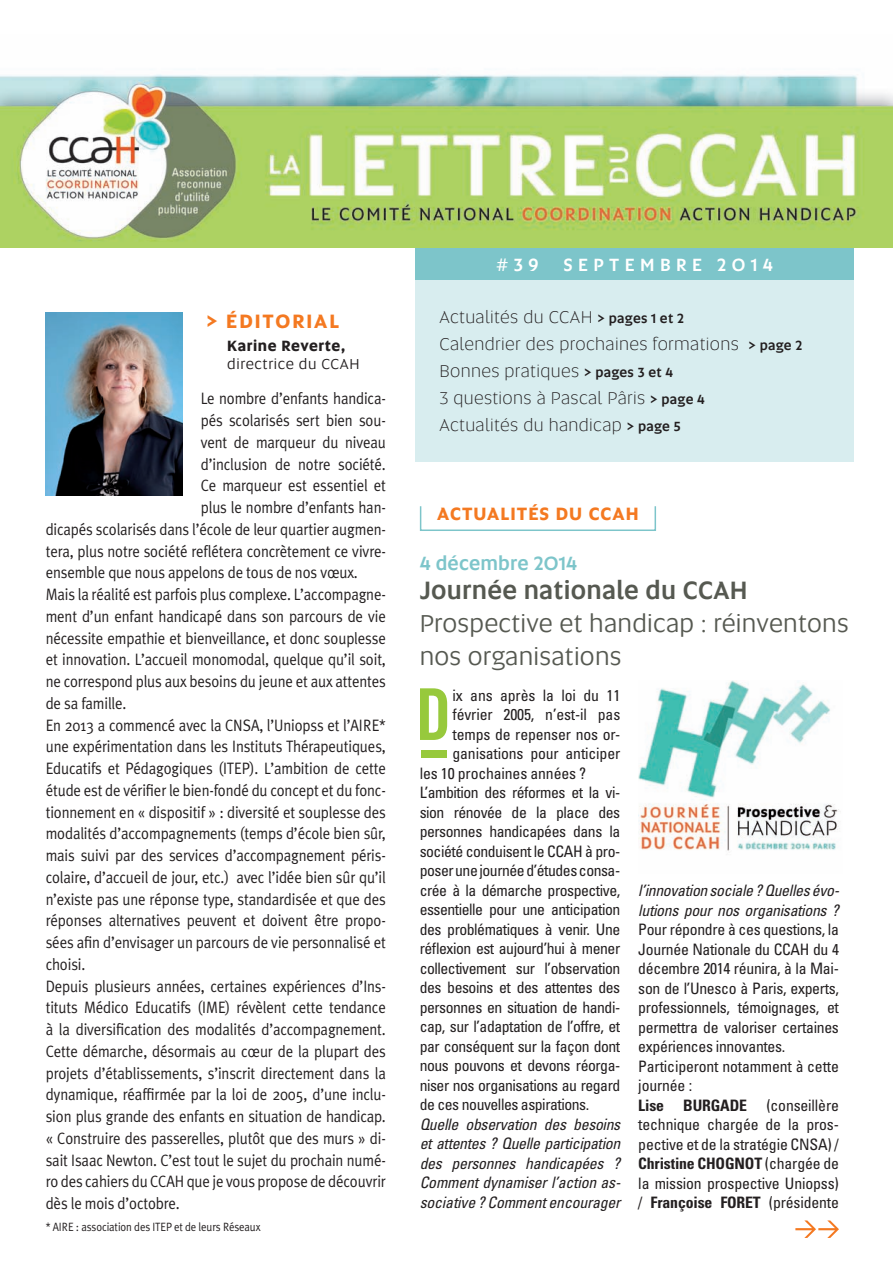
<style>
.page{position:relative;width:893px;height:1263px;background:#fff}
.page>*{position:absolute;margin:0;border:0;box-sizing:border-box;transform-origin:0 0}
.t1{font:25.5px/33px "Altis";letter-spacing:.01em;color:#565951}
.t2{font:500 19.5px "Altis";letter-spacing:.01em;color:#7dc5ca}
.t3{font:700 19.5px "Altis";letter-spacing:.1em;color:#f47921}
.t4{font:300 18px "Altis";letter-spacing:.02em;color:#231f20}
.t5{font:500 18px "Altis";letter-spacing:.3em;color:#fff}
.t6{font:700 18px "Altis";letter-spacing:.06em;color:#f47921}
.t7{font:16.5px/21.8px "Meta Plus Normal";letter-spacing:-.01em;color:#231f20;text-align:justify;scale:.9 1}
.t8{font:condensed 15.75px/19.5px "Univers";letter-spacing:-.01em;color:#231f20;text-align:justify}
.t9{font:italic condensed 15.75px/19.5px "Univers";letter-spacing:-.01em;color:#231f20;text-align:justify}
.t10{font:15px "Altis";letter-spacing:.04em;color:#231f20}
.t11{font:700 15px "Altis";letter-spacing:.04em;color:#231f20}
.t12{font:12px "Meta Plus Normal";letter-spacing:-.01em;color:#231f20;scale:.9 1}
.s1{font-weight:500;font-size:13.5px}
.s2{font-weight:500}
.s3{font-style:italic}
.s4{font-weight:700}
</style>
<div class="page">
<div style="left:415px;top:232px;width:439px;height:47px;background:#7dc5ca"></div>
<div style="left:415px;top:279px;width:439px;height:183px;background:#d8edef"></div>
<img style="left:46px;top:313px;width:137px;height:182px">
<div style="left:420px;top:505px;width:236px;height:26px;border:2px solid #7dc5ca"></div>
<img style="left:0;top:74px;width:893px;height:174px">
<svg style="left:420px;top:688px;width:27px;height:52px"></svg>
<div style="left:421px;top:750px;width:25px;height:8px;background:#97c93c"></div>
<img style="left:638px;top:680px;width:202px;height:171px">
<svg style="left:795px;top:1220px;width:44px;height:18px"></svg>
<p class="t3" style="left:207px;top:306px;width:134px">&gt; ÉDITORIAL</p>
<p class="t11" style="left:227px;top:334px;width:119px">Karine Reverte,</p>
<p class="t10" style="left:227px;top:353px;width:134px">directrice du CCAH</p>
<p class="t7" style="left:201px;top:387px;width:207px">Le nombre d’enfants handica-</p>
<p class="t7" style="left:201px;top:409px;width:207px">pés scolarisés sert bien sou-</p>
<p class="t7" style="left:201px;top:431px;width:207px">vent de marqueur du niveau</p>
<p class="t7" style="left:201px;top:453px;width:207px">d’inclusion de notre société.</p>
<p class="t7" style="left:201px;top:474px;width:207px">Ce marqueur est essentiel et</p>
<p class="t7" style="left:201px;top:496px;width:207px">plus le nombre d’enfants han-</p>
<p class="t7" style="left:46px;top:518px;width:379px">dicapés scolarisés dans l’école de leur quartier augmen-</p>
<p class="t7" style="left:46px;top:540px;width:379px">tera, plus notre société reflétera concrètement ce vivre-</p>
<p class="t7" style="left:46px;top:561px;width:348px">ensemble que nous appelons de tous de nos vœux.</p>
<p class="t7" style="left:46px;top:583px;width:380px">Mais la réalité est parfois plus complexe. L’accompagne&shy;ment d’un enfant handicapé dans son parcours de vie nécessite empathie et bienveillance, et donc souplesse et innovation. L’accueil monomodal, quelque qu’il soit, ne correspond plus aux besoins du jeune et aux attentes de sa famille.</p>
<p class="t7" style="left:46px;top:714px;width:380px">En 2013 a commencé avec la CNSA, l’Uniopss et l’AIRE* une expérimentation dans les Instituts Thérapeutiques, Educatifs et Pédagogiques (ITEP). L’ambition de cette étude est de vérifier le bien-fondé du concept et du fonc&shy;tionnement en « dispositif » : diversité et souplesse des modalités d’accompagnements (temps d’école bien sûr, mais suivi par des services d’accompagnement péris&shy;colaire, d’accueil de jour, etc.) avec l’idée bien sûr qu’il n’existe pas une réponse type, standardisée et que des réponses alternatives peuvent et doivent être propo&shy;sées afin d’envisager un parcours de vie personnalisé et choisi.</p>
<p class="t7" style="left:46px;top:975px;width:379px">Depuis plusieurs années, certaines expériences d’Ins&shy;tituts Médico Educatifs (IME) révèlent cette tendance à la diversification des modalités d’accompagnement.<br>Cette démarche, désormais au cœur de la plupart des projets d’établissements, s’inscrit directement dans la dynamique, réaffirmée par la loi de 2005, d’une inclu&shy;sion plus grande des enfants en situation de handicap. « Construire des passerelles, plutôt que des murs » di&shy;sait Isaac Newton. C’est tout le sujet du prochain numé&shy;ro des cahiers du CCAH que je vous propose de découvrir dès le mois d’octobre.</p>
<p class="t12" style="left:46px;top:1220px;width:240px">* AIRE : association des ITEP et de leurs Réseaux</p>
<p class="t5" style="left:496px;top:251px;width:44px">#39</p>
<p class="t5" style="left:563px;top:251px;width:211px">SEPTEMBRE 2014</p>
<p class="t4" style="left:439px;top:305px;width:246px">Actualités du CCAH <span class="s1">&gt; pages 1 et 2</span></p>
<p class="t4" style="left:439px;top:332px;width:364px">Calendrier des prochaines formations <span class="s1">&gt; page 2</span></p>
<p class="t4" style="left:439px;top:359px;width:235px">Bonnes pratiques <span class="s1">&gt; pages 3 et 4</span></p>
<p class="t4" style="left:439px;top:386px;width:267px">3 questions à Pascal Pâris <span class="s1">&gt; page 4</span></p>
<p class="t4" style="left:439px;top:413px;width:243px">Actualités du handicap <span class="s1">&gt; page 5</span></p>
<p class="t6" style="left:437px;top:500px;width:203px">ACTUALITÉS DU CCAH</p>
<p class="t2" style="left:420px;top:549px;width:159px">4 décembre 2014</p>
<p class="t1" style="left:420px;top:573px;width:430px"><span class="s2">Journée nationale du CCAH<br></span>Prospective et handicap : réinventons nos organisations</p>
<p class="t8" style="left:452px;top:685px;width:169px">ix ans après la loi du 11</p>
<p class="t8" style="left:452px;top:705px;width:169px">février 2005, n’est-il pas</p>
<p class="t8" style="left:452px;top:724px;width:169px">temps de repenser nos or-</p>
<p class="t8" style="left:452px;top:744px;width:169px">ganisations pour anticiper</p>
<p class="t8" style="left:420px;top:763px;width:168px">les 10 prochaines années ?</p>
<p class="t8" style="left:420px;top:783px;width:202px">L’ambition des réformes et la vi&shy;sion rénovée de la place des personnes handicapées dans la société conduisent le CCAH à pro&shy;poser une journée d’études consa&shy;crée à la démarche prospective, essentielle pour une anticipation des problématiques à venir. Une réflexion est aujourd’hui à mener collectivement sur l’observation des besoins et des attentes des personnes en situation de handi&shy;cap, sur l’adaptation de l’offre, et par conséquent sur la façon dont nous pouvons et devons réorga&shy;niser nos organisations au regard de ces nouvelles aspirations.</p>
<p class="t9" style="left:420px;top:1114px;width:202px">Quelle observation des besoins et attentes ? Quelle participation des personnes handicapées ?<br>Comment dynamiser l’action as&shy;sociative ? Comment encourager</p>
<p class="t8" style="left:638px;top:880px;width:202px"><span class="s3">l’innovation sociale ? Quelles évo&shy;lutions pour nos organisations ?<br></span>Pour répondre à ces questions, la Journée Nationale du CCAH du 4 décembre 2014 réunira, à la Mai&shy;son de l’Unesco à Paris, experts, professionnels, témoignages, et permettra de valoriser certaines expériences innovantes.</p>
<p class="t8" style="left:638px;top:1056px;width:202px">Participeront notamment à cette journée :</p>
<p class="t8" style="left:638px;top:1095px;width:202px"><span class="s4">Lise BURGADE</span> (conseillère technique chargée de la pros&shy;pective et de la stratégie CNSA) / <span class="s4">Christine CHOGNOT</span> (chargée de la mission prospective Uniopss) / <span class="s4">Françoise FORET</span> (présidente</p>
</div>
